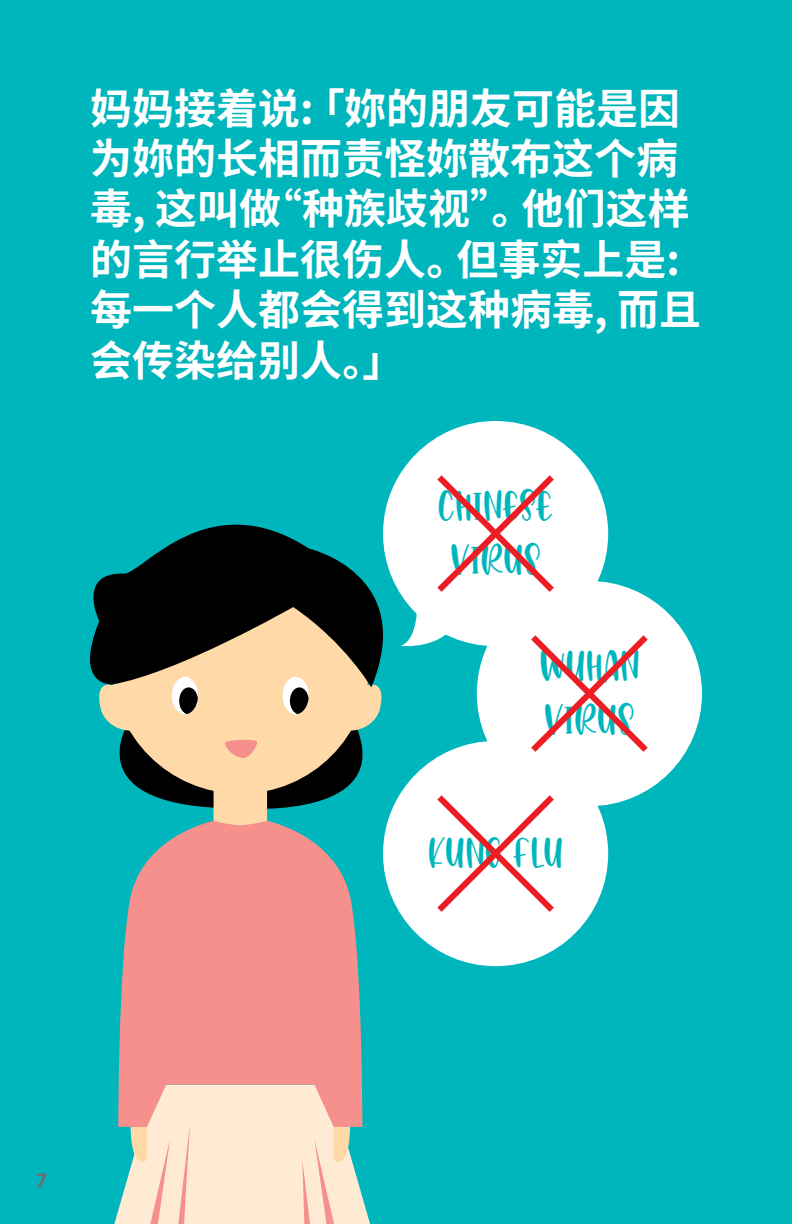
<style>
.page{position:relative;width:792px;height:1224px;background:#00b6bd}
.page>*{position:absolute;margin:0;border:0;box-sizing:border-box;transform-origin:0 0}
.t1{font:44px/54px "Avocado Creamy";color:#00b6bd}
.t2{font:700 42px/50.4px "Source Han Sans CN";color:#fff}
.t3{font:700 20px "Century Gothic";color:#6d6e71}
</style>
<div class="page">
<svg style="left:119px;top:733px;width:301px;height:89px"></svg>
<div style="left:112px;top:537px;width:257px;height:257px;background:#ffdaa8;border-radius:50%"></div>
<div style="left:214px;top:791px;width:53px;height:30px;background:#ffdaa8"></div>
<svg style="left:99px;top:687px;width:32px;height:46px"></svg>
<svg style="left:349px;top:687px;width:33px;height:46px"></svg>
<svg style="left:90px;top:483px;width:311px;height:204px"></svg>
<svg style="left:225px;top:739px;width:32px;height:19px"></svg>
<svg style="left:118px;top:821px;width:244px;height:264px;background:#d99491"></svg>
<svg style="left:114px;top:1085px;width:256px;height:139px;background:#e7dac8"></svg>
<div style="left:283px;top:677px;width:26px;height:37px;background:#fff;border-radius:50%"></div>
<svg style="left:290px;top:687px;width:19px;height:27px"></svg>
<div style="left:172px;top:677px;width:26px;height:37px;background:#fff;border-radius:50%"></div>
<svg style="left:179px;top:687px;width:19px;height:27px"></svg>
<div style="left:383px;top:421px;width:225px;height:225px;background:#fff;border-radius:50%"></div>
<div style="left:477px;top:581px;width:225px;height:225px;background:#fff;border-radius:50%"></div>
<div style="left:383px;top:741px;width:225px;height:225px;background:#fff;border-radius:50%"></div>
<svg style="left:437px;top:795px;width:117px;height:117px"></svg>
<svg style="left:401px;top:469px;width:253px;height:301px"></svg>
<p class="t2" style="left:90px;top:84px;width:613px">妈妈接着说: 「妳的朋友可能是因为妳的长相而责怪妳散布这个病毒, 这叫做“种族歧视”。他们这样的言行举止很伤人。但事实上是:每一个人都会得到这种病毒, 而且会传染给别人。」</p>
<p class="t1" style="left:438px;top:477px;width:118px">CHINESE<br>VIRUS</p>
<p class="t1" style="left:539px;top:637px;width:102px">WUHAN<br>VIRUS</p>
<p class="t1" style="left:428px;top:824px;width:137px">KUNG FLU</p>
<p class="t3" style="left:36px;top:1168px;width:13px">7</p>
</div>
